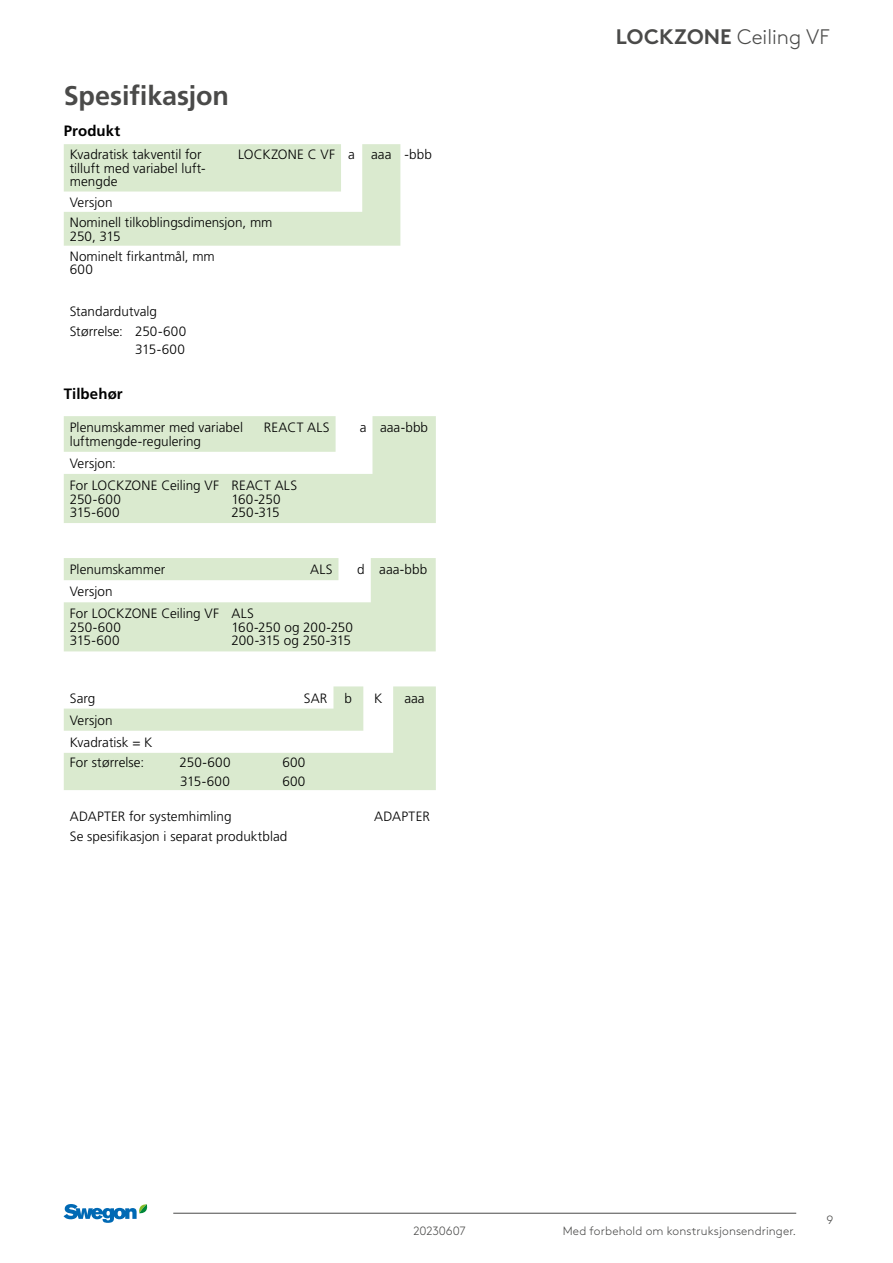
<style>
.page{position:relative;width:893px;height:1263px;background:#fff}
.page>*{position:absolute;margin:0;border:0;box-sizing:border-box;transform-origin:0 0}
.t1{font:700 27px "Frutiger LT Pro";letter-spacing:-.005em;color:#4a4a49}
.t2{font:300 21px "Swegon Brown";color:#4a4a49}
.t3{font:700 15px "Frutiger LT Pro";letter-spacing:.005em;color:#000}
.t4{font:300 13.5px/13.5px "Frutiger LT Pro";letter-spacing:.005em;color:#000}
.t5{font:300 12px "Swegon Brown";letter-spacing:.01em;color:#4a4a49}
.t6{font:300 12px "Swegon Brown";letter-spacing:-.01em;color:#4a4a49}
.s1{font-weight:700}
</style>
<div class="page">
<svg style="left:64px;top:144px;width:336px;height:102px"></svg>
<svg style="left:64px;top:416px;width:372px;height:107px"></svg>
<svg style="left:64px;top:558px;width:372px;height:93px"></svg>
<svg style="left:64px;top:686px;width:372px;height:104px"></svg>
<hr style="left:173px;top:1213px;width:623px;height:1px;background:#4a4a49">
<svg style="left:64px;top:1204px;width:84px;height:19px"></svg>
<h1 class="t1" style="left:64px;top:80px;width:167px">Spesifikasjon</h1>
<p class="t3" style="left:64px;top:122px;width:58px">Produkt</p>
<p class="t4" style="left:70px;top:148px;width:137px">Kvadratisk takventil for tilluft med variabel luft&shy;mengde</p>
<p class="t4" style="left:238px;top:148px;width:195px">LOCKZONE C VF a aaa -bbb</p>
<p class="t4" style="left:70px;top:192px;width:204px;line-height:20.4px">Versjon<br>Nominell tilkoblingsdimensjon, mm</p>
<p class="t4" style="left:70px;top:226px;width:147px;line-height:20.4px">250, 315<br>Nominelt firkantmål, mm</p>
<p class="t4" style="left:70px;top:263px;width:25px">600</p>
<p class="t4" style="left:70px;top:305px;width:89px">Standardutvalg</p>
<p class="t4" style="left:70px;top:324px;width:118px">Størrelse: 250-600</p>
<p class="t4" style="left:135px;top:343px;width:51px">315-600</p>
<p class="t3" style="left:64px;top:385px;width:60px">Tilbehør</p>
<p class="t4" style="left:70px;top:421px;width:175px">Plenumskammer med variabel luftmengde-regulering</p>
<p class="t4" style="left:264px;top:421px;width:67px">REACT ALS</p>
<p class="t4" style="left:360px;top:421px;width:70px">a aaa-bbb</p>
<p class="t4" style="left:70px;top:452px;width:151px;line-height:22.2px">Versjon:<br>For LOCKZONE Ceiling VF</p>
<p class="t4" style="left:70px;top:492px;width:53px">250-600<br>315-600</p>
<p class="t4" style="left:231px;top:479px;width:67px">REACT ALS<br>160-250<br>250-315</p>
<p class="t4" style="left:70px;top:563px;width:97px">Plenumskammer</p>
<p class="t4" style="left:310px;top:563px;width:24px">ALS</p>
<p class="t4" style="left:357px;top:563px;width:71px">d aaa-bbb</p>
<p class="t4" style="left:70px;top:581px;width:151px;line-height:22.2px">Versjon<br>For LOCKZONE Ceiling VF</p>
<p class="t4" style="left:70px;top:621px;width:53px">250-600<br>315-600</p>
<p class="t4" style="left:231px;top:607px;width:123px">ALS<br>160-250 og 200-250<br>200-315 og 250-315</p>
<p class="t4" style="left:70px;top:691px;width:27px">Sarg</p>
<p class="t4" style="left:304px;top:691px;width:25px">SAR</p>
<p class="t4" style="left:345px;top:691px;width:9px">b</p>
<p class="t4" style="left:374px;top:691px;width:10px">K</p>
<p class="t4" style="left:404px;top:691px;width:22px">aaa</p>
<p class="t4" style="left:70px;top:709px;width:84px;line-height:22.2px">Versjon<br>Kvadratisk = K</p>
<p class="t4" style="left:70px;top:756px;width:76px">For størrelse:</p>
<p class="t4" style="left:180px;top:756px;width:53px">250-600</p>
<p class="t4" style="left:282px;top:756px;width:25px">600</p>
<p class="t4" style="left:180px;top:774px;width:51px">315-600</p>
<p class="t4" style="left:282px;top:774px;width:25px">600</p>
<p class="t4" style="left:70px;top:806px;width:219px;line-height:19.8px">ADAPTER for systemhimling<br>Se spesifikasjon i separat produktblad</p>
<p class="t4" style="left:374px;top:809px;width:57px">ADAPTER</p>
<h2 class="t2" style="left:616px;top:22px;width:215px"><span class="s1">LOCKZONE</span> Ceiling VF</h2>
<p class="t6" style="left:413px;top:1221px;width:54px">20230607</p>
<p class="t5" style="left:563px;top:1221px;width:235px">Med forbehold om konstruksjonsendringer.</p>
<p class="t5" style="left:826px;top:1211px;width:8px">9</p>
</div>
